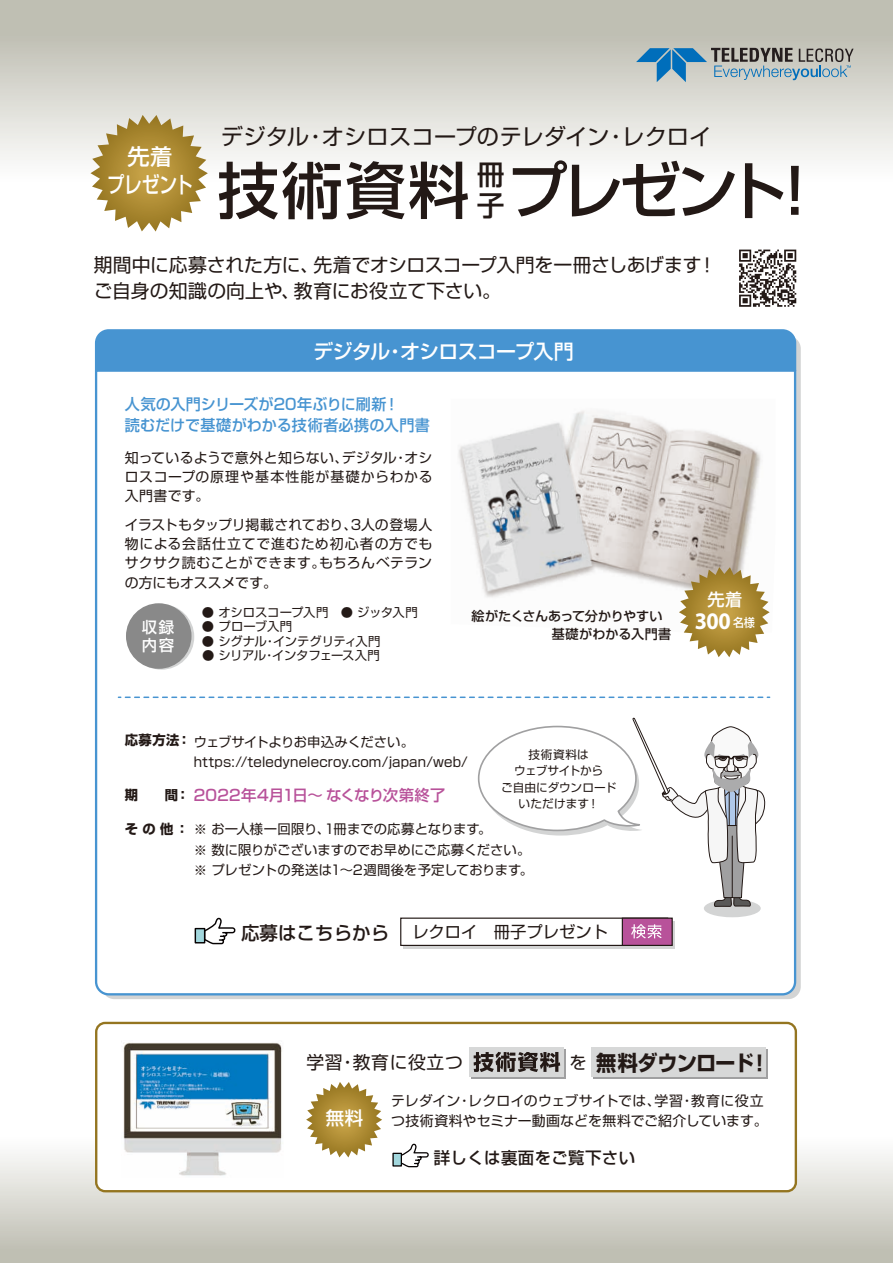
<style>
.page{position:relative;width:893px;height:1263px;background:#fff}
.page>*{position:absolute;margin:0;border:0;box-sizing:border-box;transform-origin:0 0}
.t1{font:62.1px "Shin Go Medium 83 pv RKSJ H";letter-spacing:-.095em;color:#231916}
.t2{font:61.35px "Shin Go Medium 83 pv RKSJ H";color:#231916}
.t3{font:27.9px/30.6px "Shin Go Medium 83 pv RKSJ H";color:#231916}
.t4{font:700 23.85px "Myriad";color:#fff;scale:.93 1}
.t5{font:22.2px "Shin Go regular 83 pv RKSJ H";letter-spacing:.005em;color:#231916}
.t6{font:22.2px/28.2px "Shin Go Medium 83 pv RKSJ H";letter-spacing:-.01em;color:#fff;text-align:center}
.t7{font:21.3px "Shin Go Bold 83 pv RKSJ H";letter-spacing:-.04em;color:#231916;scale:.95 1}
.t8{font:20.1px "Shin Go Medium 83 pv RKSJ H";letter-spacing:-.04em;color:#fff}
.t9{font:18.75px/26.2px "Shin Go regular 83 pv RKSJ H";letter-spacing:-.01em;color:#231916}
.t10{font:18.45px "Shin Go Medium 83 pv RKSJ H";color:#fff}
.t11{font:17.7px "Shin Go regular 83 pv RKSJ H";letter-spacing:.04em;color:#231916}
.t12{font:17.1px "Shin Go Medium 83 pv RKSJ H";color:#fff}
.t13{font:16.5px "Shin Go Medium 83 pv RKSJ H";letter-spacing:.02em;color:#231916}
.t14{font:16.35px "Shin Go regular 83 pv RKSJ H";color:#231916}
.t15{font:15.45px/20.9px "Shin Go Medium 83 pv RKSJ H";letter-spacing:.01em;color:#4794d1}
.t16{font:15.45px "Shin Go Medium 83 pv RKSJ H";letter-spacing:.005em;color:#b8529a}
.t17{font:15.45px/18.5px "Shin Go Medium 83 pv RKSJ H";color:#fff}
.t18{font:13.95px/19.4px "Shin Go regular 83 pv RKSJ H";letter-spacing:.03em;color:#231916;text-align:justify}
.t19{font:13.95px/19.4px "Shin Go regular 83 pv RKSJ H";letter-spacing:.01em;color:#231916}
.t20{font:13.35px/20.9px "Shin Go regular 83 pv RKSJ H";letter-spacing:.005em;color:#231916}
.t21{font:13.35px "Shin Go Bold 83 pv RKSJ H";color:#231916}
.t22{font:13.05px "Shin Go Medium 83 pv RKSJ H";letter-spacing:-.035em;color:#231916}
.t23{font:13.05px "Shin Go Medium 83 pv RKSJ H";letter-spacing:.02em;color:#231916}
.t24{font:12.3px "Shin Go regular 83 pv RKSJ H";letter-spacing:-.02em;color:#231916}
.t25{font:12.3px "Shin Go regular 83 pv RKSJ H";letter-spacing:-.04em;color:#231916}
.t26{font:11.7px/16.5px "Shin Go regular 83 pv RKSJ H";color:#231916;text-align:center}
.s1{font-family:"Shin Go Medium 83 pv RKSJ H";font-weight:400;font-size:12px}
.s2{font-family:"Shin Go Bold 83 pv RKSJ H"}
.s3{font-family:"Shin Go Medium 83 pv RKSJ H";font-size:18.45px}
.s4{font-family:"Shin Go regular 83 pv RKSJ H";font-size:17.25px}
</style>
<div class="page">
<div style="left:0;top:0;width:893px;height:269px;background:linear-gradient(to bottom,#bcbcb0,#fff)"></div>
<div style="left:0;top:1069px;width:893px;height:194px;background:linear-gradient(to bottom,#fff,#c3c2b7)"></div>
<div style="left:96px;top:1023px;width:700px;height:168px;background:#fff;border-radius:9px"></div>
<div style="left:95px;top:1022px;width:702px;height:170px;border:2px solid #947520;border-radius:9px"></div>
<svg style="left:94px;top:373px;width:703px;height:624px"></svg>
<svg style="left:636px;top:48px;width:218px;height:34px;background:#91a6af"></svg>
<svg style="left:90px;top:115px;width:118px;height:117px"></svg>
<div style="left:129px;top:604px;width:65px;height:66px;background:#d3d4d4;border-radius:50%"></div>
<div style="left:126px;top:603px;width:66px;height:66px;background:#898989;border-radius:50%"></div>
<svg style="left:94px;top:329px;width:703px;height:44px;background:#4d97d2"></svg>
<img style="left:451px;top:399px;width:324px;height:233px">
<svg style="left:679px;top:567px;width:91px;height:90px"></svg>
<svg style="left:118px;top:696px;width:652px;height:2px"></svg>
<svg style="left:203px;top:917px;width:34px;height:28px"></svg>
<div style="left:195px;top:928px;width:10px;height:15px;background:#a2d7dd;border:1px solid #060202"></div>
<div style="left:403px;top:921px;width:272px;height:27px;background:#d3d4d4"></div>
<div style="left:400px;top:917px;width:268px;height:29px;background:#fff;border:1px solid #231916"></div>
<div style="left:622px;top:917px;width:51px;height:29px;background:#b8529a;border:1px solid #231916"></div>
<svg style="left:631px;top:924px;width:31px;height:14px"></svg>
<div style="left:704px;top:899px;width:57px;height:18px;background:#d3d4d4;border-radius:50%"></div>
<svg style="left:477px;top:718px;width:288px;height:189px"></svg>
<div style="left:593px;top:1050px;width:175px;height:29px;background:#a0a0a1"></div>
<div style="left:471px;top:1049px;width:95px;height:29px;background:#a0a0a1"></div>
<div style="left:592px;top:1048px;width:174px;height:29px;background:#d7d8d8"></div>
<div style="left:469px;top:1047px;width:95px;height:30px;background:#d7d8d8"></div>
<svg style="left:474px;top:1052px;width:86px;height:20px"></svg>
<svg style="left:306px;top:1082px;width:76px;height:75px"></svg>
<svg style="left:400px;top:1143px;width:29px;height:25px"></svg>
<div style="left:392px;top:1153px;width:10px;height:13px;background:#a2d7dd;border:1px solid #060202"></div>
<img style="left:123px;top:1042px;width:159px;height:134px">
<div style="left:732px;top:243px;width:71px;height:71px;background:#fff"></div>
<svg style="left:739px;top:250px;width:57px;height:57px"></svg>
<h3 class="t6" style="left:107px;top:142px;width:87px">先着<br>プレゼント</h3>
<h3 class="t5" style="left:221px;top:121px;width:492px">デジタル・オシロスコープのテレダイン・レクロイ</h3>
<h2 class="t2" style="left:218px;top:150px;width:254px">技術資料</h2>
<h3 class="t3" style="left:477px;top:158px;width:29px">冊子</h3>
<h1 class="t1" style="left:506px;top:150px;width:321px">プレゼント！</h1>
<h3 class="t9" style="left:94px;top:251px;width:624px">期間中に応募された方に、先着でオシロスコープ入門を一冊さしあげます！ご自身の知識の向上や、教育にお役立て下さい。</h3>
<h3 class="t8" style="left:313px;top:338px;width:262px">デジタル・オシロスコープ入門</h3>
<p class="t15" style="left:125px;top:393px;width:307px">人気の入門シリーズが20年ぶりに刷新！<br>読むだけで基礎がわかる技術者必携の入門書</p>
<p class="t18" style="left:125px;top:447px;width:309px">知っているようで意外と知らない、デジタル・オシロスコープの原理や基本性能が基礎からわかる入門書です。</p>
<p class="t18" style="left:125px;top:514px;width:309px">イラストもタップリ掲載されており、3人の登場人物による会話仕立てで進むため初心者の方でもサクサク読むことができます。もちろんベテランの方にもオススメです。</p>
<p class="t24" style="left:202px;top:604px;width:217px">● オシロスコープ入門　● ジッタ入門</p>
<p class="t24" style="left:202px;top:619px;width:92px">● プローブ入門</p>
<p class="t24" style="left:202px;top:633px;width:180px">● シグナル・インテグリティ入門</p>
<p class="t25" style="left:202px;top:647px;width:179px">● シリアル・インタフェース入門</p>
<p class="t17" style="left:142px;top:617px;width:34px">収録内容</p>
<p class="t12" style="left:707px;top:588px;width:36px">先着</p>
<p class="t22" style="left:471px;top:607px;width:193px">絵がたくさんあって分かりやすい</p>
<h3 class="t4" style="left:695px;top:609px;width:66px">300 <span class="s1">名様</span></h3>
<p class="t23" style="left:552px;top:626px;width:121px">基礎がわかる入門書</p>
<p class="t21" style="left:125px;top:731px;width:67px">応募方法：</p>
<p class="t20" style="left:194px;top:730px;width:289px">ウェブサイトよりお申込みください。https://teledynelecroy.com/japan/web/　</p>
<p class="t16" style="left:194px;top:785px;width:253px">2022年4月1日～なくなり次第終了</p>
<p class="t20" style="left:194px;top:817px;width:341px;text-indent:-69px"><span class="s2">その他：</span> ※ お一人様一回限り、1冊までの応募となります。<br>※ 数に限りがございますのでお早めにご応募ください。※ プレゼントの発送は1～2週間後を予定しております。</p>
<p class="t26" style="left:501px;top:745px;width:117px">技術資料は<br>ウェブサイトから<br>ご自由にダウンロードいただけます！</p>
<p class="t21" style="left:125px;top:786px;width:66px">期　　間：</p>
<p class="t14" style="left:241px;top:921px;width:368px"><span class="s3">応募はこちらから</span> レクロイ　冊子プレゼント</p>
<h3 class="t11" style="left:306px;top:1050px;width:158px">学習・教育に役立つ</h3>
<h3 class="t7" style="left:570px;top:1048px;width:212px"><span class="s4">を</span>無料ダウンロード！</h3>
<h3 class="t10" style="left:326px;top:1106px;width:39px">無料</h3>
<p class="t19" style="left:391px;top:1091px;width:378px">テレダイン・レクロイのウェブサイトでは、学習・教育に役立つ技術資料やセミナー動画などを無料でご紹介しています。</p>
<p class="t13" style="left:434px;top:1146px;width:203px">詳しくは裏面をご覧下さい</p>
</div>
